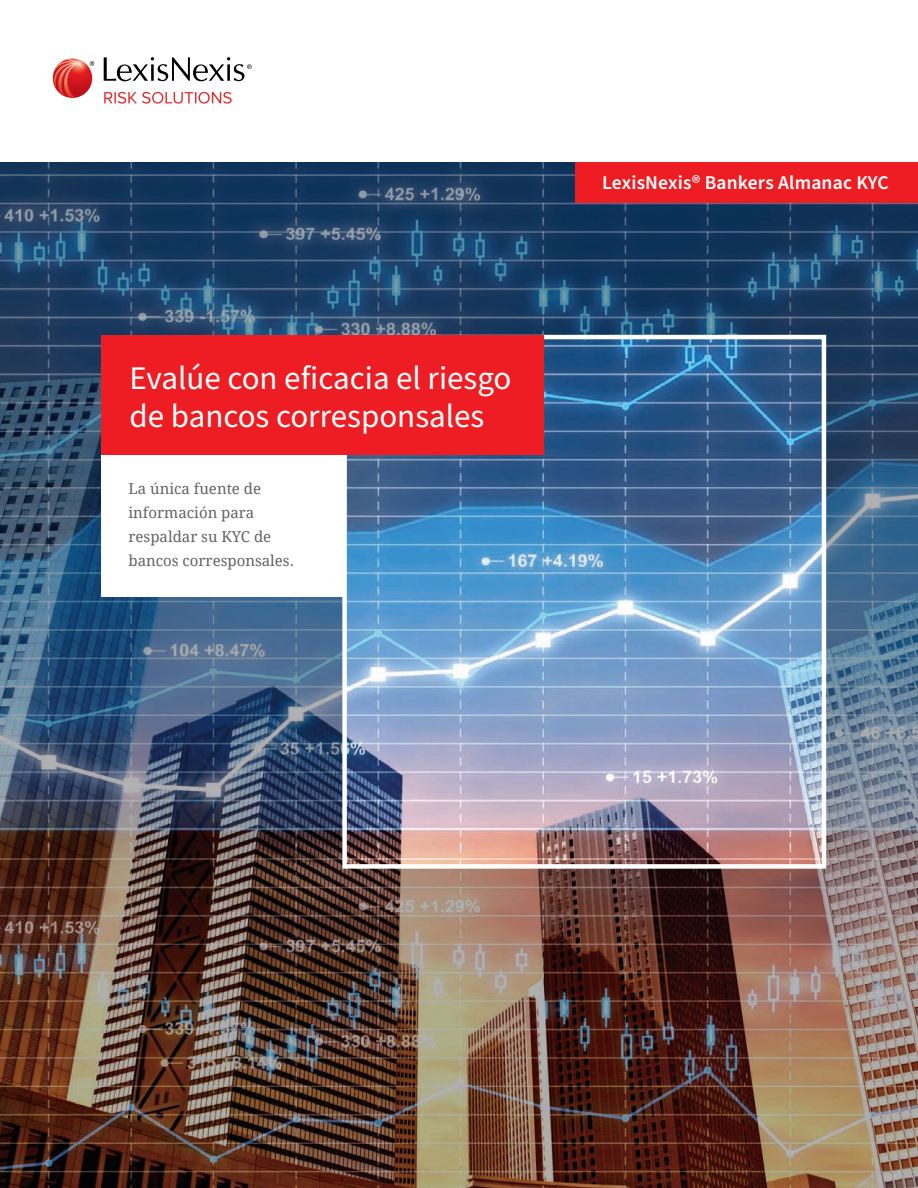
<style>
.page{position:relative;width:918px;height:1188px;background:#fff}
.page>*{position:absolute;margin:0;border:0;box-sizing:border-box;transform-origin:0 0}
.TITLE_FRAME{font:33px/37.5px "Source Sans Pro";color:#fff}
.DESCRIPTOR_FLAG_-_RI{font:600 19.5px "Source Sans Pro";letter-spacing:.01em;color:#fff}
.COVER_-_CONTENT_FRAM{font:15px/24px "Droid Serif";color:#636366}
</style>
<div class="page">
<img style="left:0;top:162px;width:918px;height:1026px">
<svg style="left:104px;top:92px;width:128px;height:12px"></svg>
<svg style="left:104px;top:57px;width:148px;height:24px"></svg>
<svg style="left:53px;top:59px;width:41px;height:39px"></svg>
<div style="left:342px;top:335px;width:484px;height:534px;border:4px solid #fff"></div>
<div style="left:102px;top:450px;width:244px;height:147px;background:#fff"></div>
<div style="left:102px;top:335px;width:442px;height:119px;background:#ee1d23"></div>
<div style="left:575px;top:162px;width:343px;height:40px;background:#ee1d23"></div>
<p class="TITLE_FRAME" style="left:130px;top:361px;width:383px">Evalúe con eficacia el riesgo de bancos corresponsales</p>
<p class="COVER_-_CONTENT_FRAM" style="left:129px;top:476px;width:167px">La única fuente de información para respaldar su KYC de bancos corresponsales.</p>
<p class="DESCRIPTOR_FLAG_-_RI" style="left:602px;top:169px;width:288px">LexisNexis® Bankers Almanac KYC</p>
</div>
